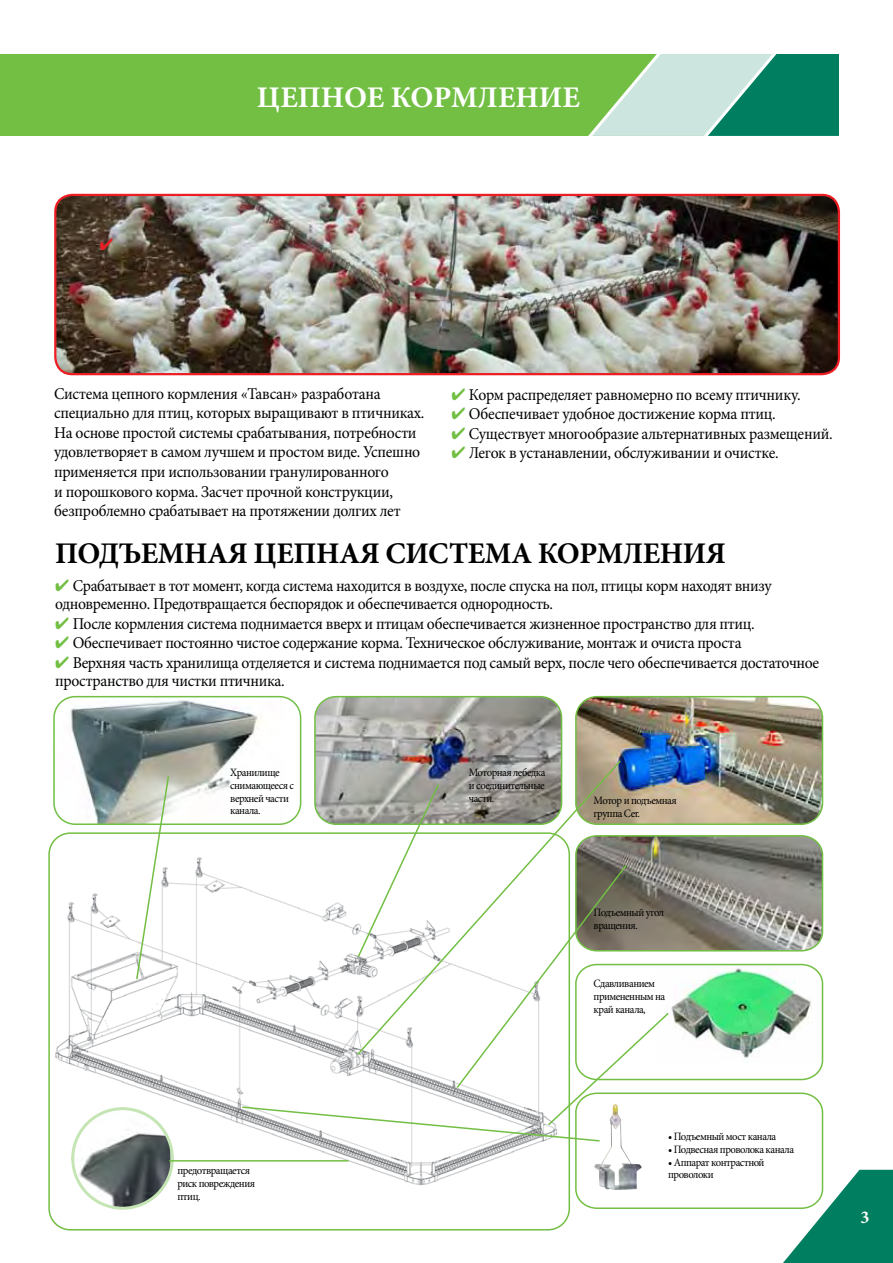
<style>
.page{position:relative;width:893px;height:1263px;background:#fff}
.page>*{position:absolute;margin:0;border:0;box-sizing:border-box;transform-origin:0 0}
.t1{font:700 30px "Minion Pro";letter-spacing:-.015em;color:#000}
.t2{font:700 30px "Minion Pro";color:#fff}
.t3{font:700 18px "Minion Pro";color:#fff}
.t4{font:16.5px/19.5px "Minion Pro";letter-spacing:-.02em;color:#000;scale:.95 1}
.t5{font:11.25px/12.8px "Minion Pro";letter-spacing:-.045em;color:#000;scale:.95 1}
.s1{color:#72bf44}
</style>
<div class="page">
<svg style="left:783px;top:1170px;width:110px;height:93px"></svg>
<div style="left:0;top:54px;width:839px;height:82px;background:#72bf44"></div>
<svg style="left:588px;top:54px;width:251px;height:82px;background:#72b999"></svg>
<img style="left:55px;top:195px;width:784px;height:179px">
<div style="left:54px;top:194px;width:786px;height:181px;border:2px solid #ed1d24;border-radius:17px"></div>
<img style="left:56px;top:699px;width:205px;height:123px">
<div style="left:53px;top:696px;width:248px;height:129px;border:2px solid #72bf44;border-radius:21px"></div>
<img style="left:317px;top:697px;width:245px;height:86px">
<div style="left:314px;top:696px;width:248px;height:129px;border:2px solid #72bf44;border-radius:21px"></div>
<img style="left:578px;top:698px;width:244px;height:124px">
<div style="left:575px;top:696px;width:248px;height:129px;border:2px solid #72bf44;border-radius:21px"></div>
<img style="left:670px;top:836px;width:152px;height:115px">
<div style="left:575px;top:835px;width:248px;height:116px;border:2px solid #72bf44;border-radius:20px"></div>
<img style="left:671px;top:964px;width:151px;height:94px">
<div style="left:575px;top:964px;width:248px;height:116px;border:2px solid #72bf44;border-radius:20px"></div>
<img style="left:594px;top:1142px;width:48px;height:48px">
<div style="left:575px;top:1092px;width:248px;height:117px;border:2px solid #72bf44;border-radius:20px"></div>
<img style="left:51px;top:847px;width:490px;height:339px">
<svg style="left:71px;top:1106px;width:104px;height:104px"></svg>
<svg style="left:135px;top:774px;width:35px;height:207px"></svg>
<img style="left:355px;top:759px;width:267px;height:24px">
<svg style="left:241px;top:783px;width:429px;height:359px"></svg>
<hr style="left:169px;top:1160px;width:179px;height:1px;background:#72bf44">
<svg style="left:100px;top:239px;width:12px;height:12px"></svg>
<h1 class="t2" style="left:257px;top:76px;width:324px">ЦЕПНОЕ КОРМЛЕНИЕ</h1>
<p class="t4" style="left:54px;top:384px;width:391px">Система цепного кормления «Тавсан» разработана специально для птиц, которых выращивают в птичниках.<br>На основе простой системы срабатывания, потребности удовлетворяет в самом лучшем и простом виде. Успешно применяется при использовании гранулированного<br>и порошкового корма. Засчет прочной конструкции, безпроблемно срабатывает на протяжении долгих лет</p>
<p class="t4" style="left:451px;top:385px;width:369px"><span class="s1">✔</span> Корм распределяет равномерно по всему птичнику.</p>
<p class="t4" style="left:451px;top:404px;width:343px"><span class="s1">✔</span> Обеспечивает удобное достижение корма птиц.</p>
<p class="t4" style="left:451px;top:424px;width:403px"><span class="s1">✔</span> Существует многообразие альтернативных размещений.</p>
<p class="t4" style="left:451px;top:443px;width:346px"><span class="s1">✔</span> Легок в устанавлении, обслуживании и очистке.</p>
<h1 class="t1" style="left:55px;top:533px;width:672px">ПОДЪЕМНАЯ ЦЕПНАЯ СИСТЕМА КОРМЛЕНИЯ</h1>
<p class="t4" style="left:55px;top:577px;width:756px;line-height:18px"><span class="s1">✔</span> Срабатывает в тот момент, когда система находится в воздухе, после спуска на пол, птицы корм находят внизу одновременно. Предотвращается беспорядок и обеспечивается однородность.</p>
<p class="t4" style="left:55px;top:614px;width:738px"><span class="s1">✔</span> После кормления система поднимается вверх и птицам обеспечивается жизненное пространство для птиц.</p>
<p class="t4" style="left:55px;top:633px;width:724px"><span class="s1">✔</span> Обеспечивает постоянно чистое содержание корма. Техническое обслуживание, монтаж и очиста проста</p>
<p class="t4" style="left:55px;top:654px;width:806px;line-height:18px"><span class="s1">✔</span> Верхняя часть хранилища отделяется и система поднимается под самый верх, после чего обеспечивается достаточное пространство для чистки птичника.</p>
<p class="t5" style="left:230px;top:766px;width:69px">Хранилище снимающееся с верхней части канала.</p>
<p class="t5" style="left:469px;top:766px;width:82px;text-align:justify">Моторная лебедка и соединительные части.</p>
<p class="t5" style="left:594px;top:794px;width:89px">Мотор и подъемная группа Cer.</p>
<p class="t5" style="left:594px;top:906px;width:76px">Подъемный угол вращения.</p>
<p class="t5" style="left:594px;top:977px;width:77px">Сдавливанием примененным на край канала,</p>
<p class="t5" style="left:178px;top:1164px;width:83px">предотвращается риск повреждения птиц.</p>
<p class="t5" style="left:668px;top:1130px;width:115px">• Подъемный мост канала</p>
<p class="t5" style="left:668px;top:1143px;width:134px">• Подвесная проволока канала</p>
<p class="t5" style="left:668px;top:1156px;width:103px">• Аппарат контрастной проволоки</p>
<p class="t3" style="left:861px;top:1204px;width:10px">3</p>
</div>
